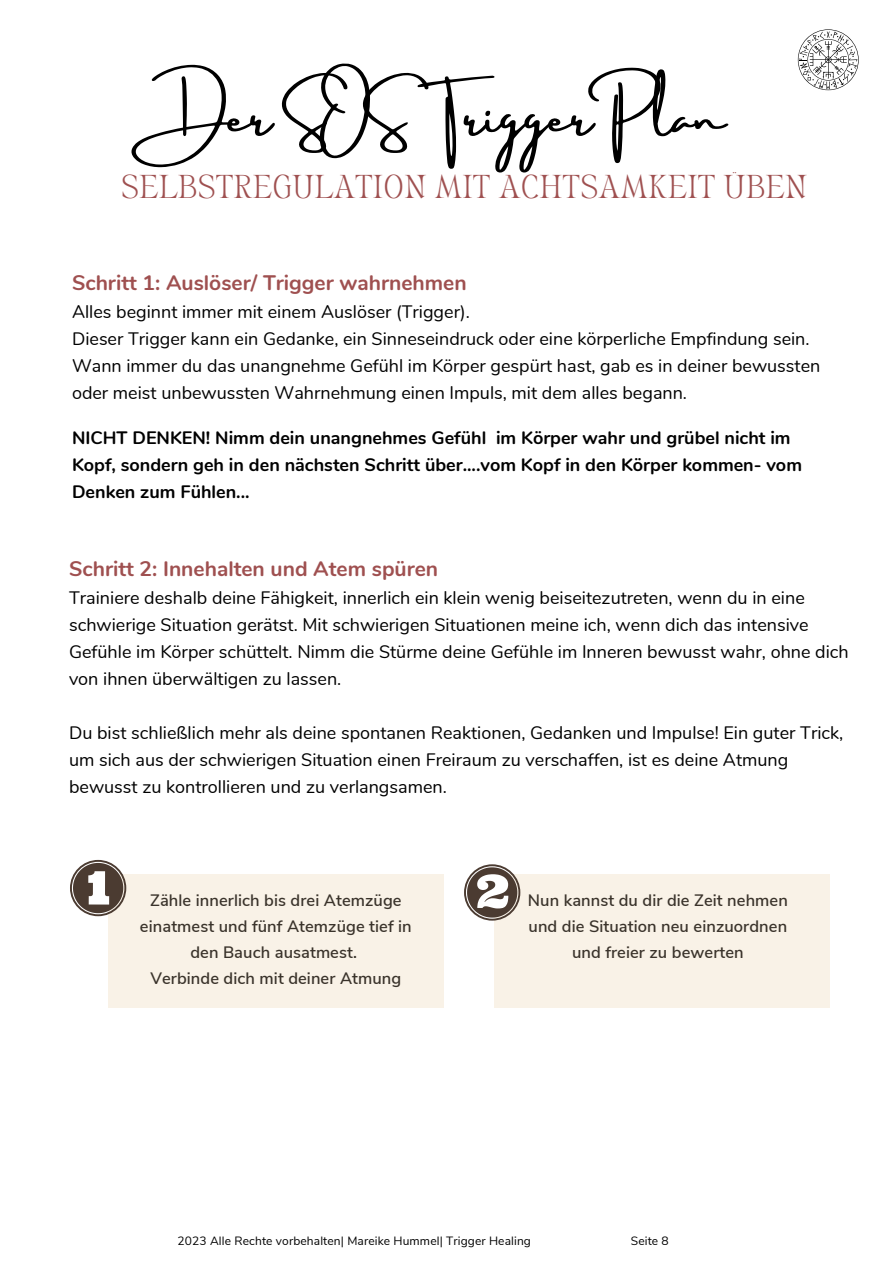
<style>
.page{position:relative;width:893px;height:1264px;background:#fff}
.page>*{position:absolute;margin:0;border:0;box-sizing:border-box;transform-origin:0 0}
.t1{font:50.4px "Amsterdam Three";color:#000}
.t2{font:33px "TAN VIVRELIBRE Regular";color:#9f5050}
.t3{font:700 21px "Nunito";color:#9f5050}
.t4{font:18px/27px "Nunito";color:#000}
.t5{font:700 18px/27px "Nunito";color:#000}
.t6{font:600 16.5px/25.8px "Nunito Sans";letter-spacing:.005em;color:#3a332b;text-align:center}
.t7{font:12px "Nunito Sans";letter-spacing:.01em;color:#000}
</style>
<div class="page">
<div style="left:108px;top:874px;width:335px;height:134px;background:#f9f2e7"></div>
<div style="left:494px;top:874px;width:335px;height:134px;background:#f9f2e7"></div>
<svg style="left:70px;top:859px;width:56px;height:57px"></svg>
<svg style="left:464px;top:864px;width:56px;height:56px"></svg>
<svg style="left:797px;top:29px;width:61px;height:61px"></svg>
<h4 class="t1" style="left:168px;top:88px;width:558px">Der SOSTrigger Plan</h4>
<p class="t2" style="left:121px;top:174px;width:687px">SELBSTREGULATION MIT ACHTSAMKEIT ÜBEN</p>
<p class="t3" style="left:72px;top:269px;width:396px">Schritt 1: Auslöser/ Trigger wahrnehmen</p>
<p class="t4" style="left:72px;top:299px;width:749px">Alles beginnt immer mit einem Auslöser (Trigger).<br>Dieser Trigger kann ein Gedanke, ein Sinneseindruck oder eine körperliche Empfindung sein.<br>Wann immer du das unangnehme Gefühl im Körper gespürt hast, gab es in deiner bewussten oder meist unbewussten Wahrnehmung einen Impuls, mit dem alles begann.</p>
<h1 class="t5" style="left:72px;top:425px;width:731px">NICHT DENKEN! Nimm dein unangnehmes Gefühl im Körper wahr und grübel nicht im<br>Kopf, sondern geh in den nächsten Schritt über....vom Kopf in den Körper kommen- vom<br>Denken zum Fühlen...</h1>
<h3 class="t3" style="left:69px;top:554px;width:370px">Schritt 2: Innehalten und Atem spüren</h3>
<h3 class="t4" style="left:69px;top:584px;width:781px">Trainiere deshalb deine Fähigkeit, innerlich ein klein wenig beiseitezutreten, wenn du in eine schwierige Situation gerätst. Mit schwierigen Situationen meine ich, wenn dich das intensive Gefühle im Körper schüttelt. Nimm die Stürme deine Gefühle im Inneren bewusst wahr, ohne dich von ihnen überwältigen zu lassen.</h3>
<h4 class="t4" style="left:69px;top:719px;width:775px">Du bist schließlich mehr als deine spontanen Reaktionen, Gedanken und Impulse! Ein guter Trick, um sich aus der schwierigen Situation einen Freiraum zu verschaffen, ist es deine Atmung bewusst zu kontrollieren und zu verlangsamen.</h4>
<h2 class="t6" style="left:140px;top:887px;width:273px">Zähle innerlich bis drei Atemzüge einatmest und fünf Atemzüge tief in den Bauch ausatmest.<br>Verbinde dich mit deiner Atmung</h2>
<h4 class="t6" style="left:528px;top:887px;width:261px">Nun kannst du dir die Zeit nehmen und die Situation neu einzuordnen und freier zu bewerten</h4>
<h3 class="t7" style="left:178px;top:1232px;width:355px">2023 Alle Rechte vorbehalten| Mareike Hummel| Trigger Healing</h3>
<h3 class="t7" style="left:631px;top:1232px;width:39px">Seite 8</h3>
</div>
